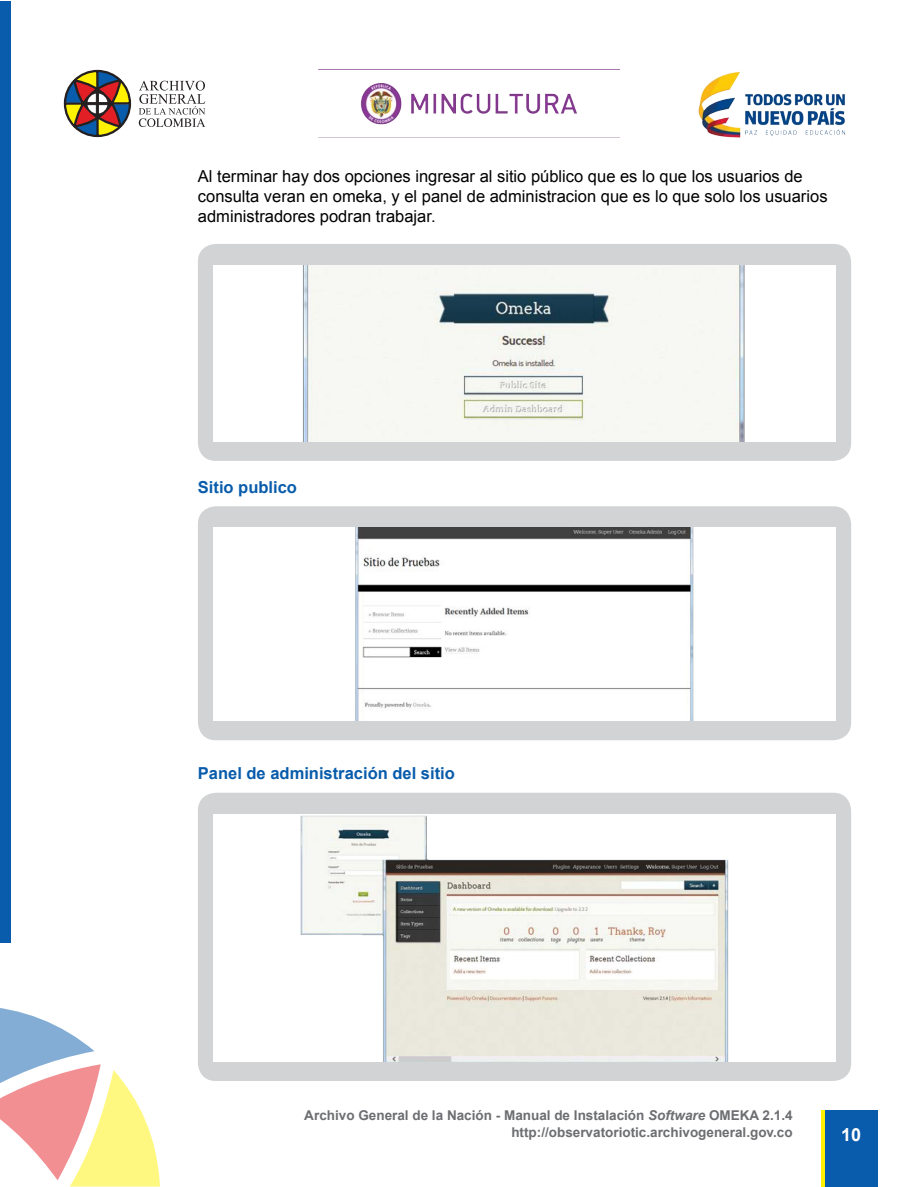
<style>
.page{position:relative;width:915px;height:1187px;background:#fff}
.page>*{position:absolute;margin:0;border:0;box-sizing:border-box;transform-origin:0 0}
.t1{font:700 18px "Arial";color:#fff}
.t2{font:16.5px/19.8px "Arial";color:#000}
.t3{font:700 16.5px "Arial";color:#085cab}
.t4{font:700 13.5px "Arial";color:#6d6e71}
.s1{font-style:italic}
</style>
<div class="page">
<svg style="left:63px;top:69px;width:69px;height:69px"></svg>
<svg style="left:87px;top:93px;width:20px;height:21px"></svg>
<hr style="left:96px;top:91px;width:2px;height:25px;background:#241f21">
<div style="left:85px;top:102px;width:25px;height:3px;background:#241f21;border:1px solid #241f21"></div>
<svg style="left:139px;top:81px;width:66px;height:46px"></svg>
<img style="left:698px;top:71px;width:147px;height:67px">
<img style="left:360px;top:83px;width:217px;height:42px">
<div style="left:821px;top:1110px;width:14px;height:76px;background:#fff200"></div>
<div style="left:824px;top:1110px;width:52px;height:76px;background:#085cab"></div>
<svg style="left:0;top:1008px;width:160px;height:178px"></svg>
<div style="left:0;top:1px;width:11px;height:942px;background:#085cab"></div>
<div style="left:198px;top:244px;width:652px;height:217px;background:#d1d3d4;border-radius:18px"></div>
<div style="left:213px;top:265px;width:622px;height:176px;background:#fff"></div>
<img style="left:303px;top:265px;width:442px;height:176px">
<div style="left:198px;top:506px;width:652px;height:234px;background:#d1d3d4;border-radius:18px"></div>
<div style="left:213px;top:527px;width:622px;height:194px;background:#fff"></div>
<img style="left:355px;top:527px;width:339px;height:194px">
<div style="left:198px;top:792px;width:652px;height:288px;background:#d1d3d4;border-radius:18px"></div>
<div style="left:213px;top:814px;width:622px;height:247px;background:#fff"></div>
<img style="left:300px;top:815px;width:429px;height:246px">
<p class="t2" style="left:198px;top:166px;width:631px">Al terminar hay dos opciones ingresar al sitio público que es lo que los usuarios de consulta veran en omeka, y el panel de administracion que es lo que solo los usuarios administradores podran trabajar.</p>
<p class="t3" style="left:198px;top:478px;width:101px">Sitio publico</p>
<p class="t3" style="left:198px;top:764px;width:258px">Panel de administración del sitio</p>
<p class="t4" style="left:304px;top:1107px;width:489px">Archivo General de la Nación - Manual de Instalación <span class="s1">Software</span> OMEKA 2.1.4</p>
<p class="t4" style="left:511px;top:1125px;width:283px">http://observatoriotic.archivogeneral.gov.co</p>
<p class="t1" style="left:840px;top:1124px;width:22px">10</p>
</div>
